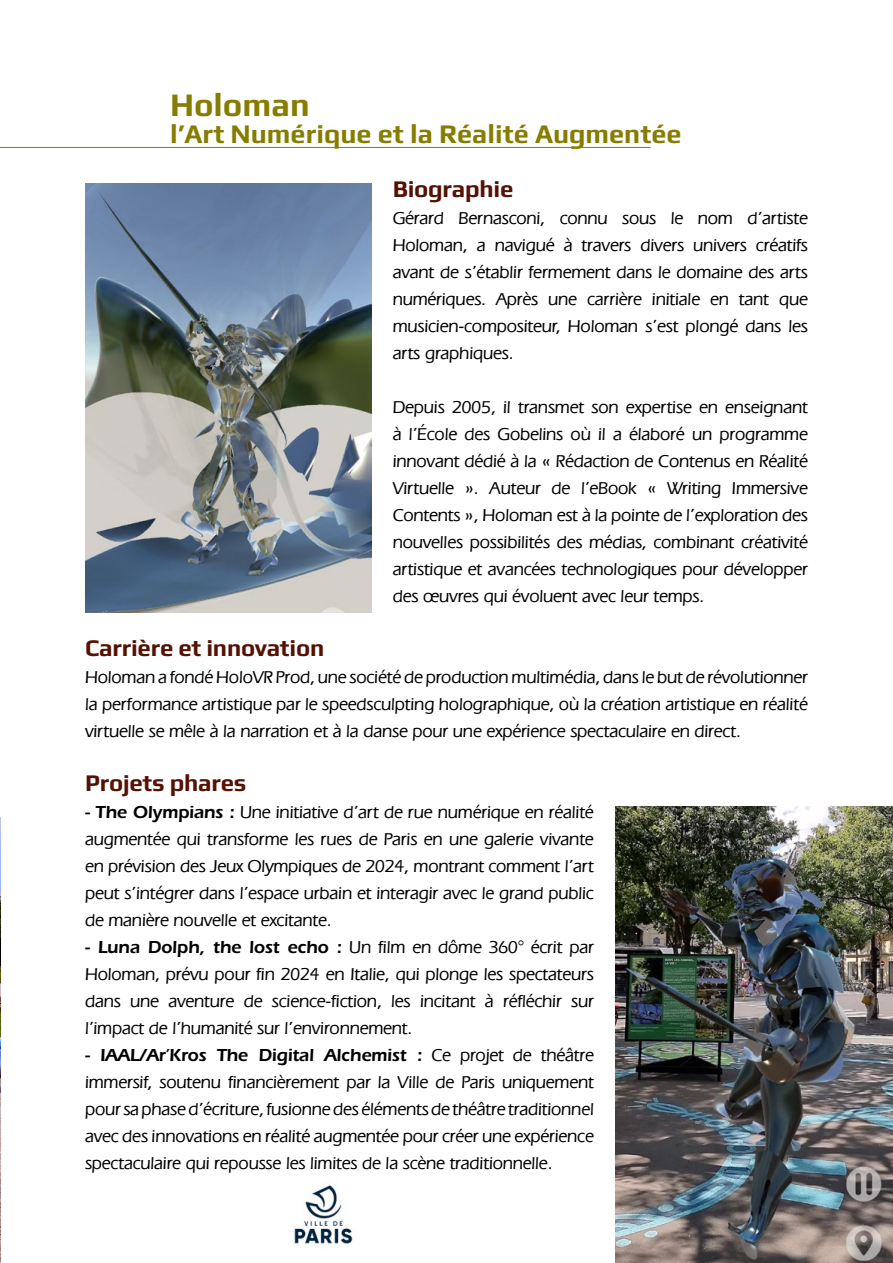
<style>
.page{position:relative;width:893px;height:1263px;background:#fff}
.page>*{position:absolute;margin:0;border:0;box-sizing:border-box;transform-origin:0 0}
.t1{font:700 33px "Play";color:#867d00}
.t2{font:700 27px "Play";color:#867d00}
.t3{font:700 24px "Play";letter-spacing:-.01em;color:#541104}
.t4{font:500 18px/27px "Eras IT Cby BT";letter-spacing:-.01em;color:#000;text-align:justify}
.t5{font:600 18px "Itc Eras";letter-spacing:-.01em;color:#000}
.s1{font-family:"Itc Eras";font-weight:600}
.s2{font-family:"Eras IT Cby BT";font-weight:500}
</style>
<div class="page">
<hr style="left:0;top:147px;width:651px;height:1px;background:#867d00">
<img style="left:615px;top:806px;width:278px;height:457px">
<img style="left:85px;top:183px;width:286px;height:429px">
<img style="left:0;top:817px;width:1px;height:446px">
<img style="left:294px;top:1185px;width:59px;height:59px">
<h1 class="t1" style="left:170px;top:85px;width:141px">Holoman</h1>
<h2 class="t2" style="left:170px;top:118px;width:513px">l’Art Numérique et la Réalité Augmentée</h2>
<h3 class="t3" style="left:393px;top:174px;width:122px">Biographie</h3>
<p class="t4" style="left:393px;top:204px;width:417px">Gérard Bernasconi, connu sous le nom d’artiste Holoman, a navigué à travers divers univers créatifs avant de s’établir fermement dans le domaine des arts numériques. Après une carrière initiale en tant que musicien-compositeur, Holoman s’est plongé dans les arts graphiques.</p>
<p class="t4" style="left:393px;top:393px;width:417px">Depuis 2005, il transmet son expertise en enseignant à l’École des Gobelins où il a élaboré un programme innovant dédié à la « Rédaction de Contenus en Réalité Virtuelle ». Auteur de l’eBook « Writing Immersive Contents », Holoman est à la pointe de l’exploration des nouvelles possibilités des médias, combinant créativité artistique et avancées technologiques pour développer des œuvres qui évoluent avec leur temps.</p>
<h3 class="t3" style="left:85px;top:633px;width:241px">Carrière et innovation</h3>
<p class="t4" style="left:85px;top:663px;width:724px">Holoman a fondé HoloVR Prod, une société de production multimédia, dans le but de révolutionner la performance artistique par le speedsculpting holographique, où la création artistique en réalité virtuelle se mêle à la narration et à la danse pour une expérience spectaculaire en direct.</p>
<h3 class="t3" style="left:85px;top:768px;width:163px">Projets phares</h3>
<p class="t4" style="left:85px;top:798px;width:510px"><span class="s1">- The Olympians :</span> Une initiative d’art de rue numérique en réalité augmentée qui transforme les rues de Paris en une galerie vivante en prévision des Jeux Olympiques de 2024, montrant comment l’art peut s’intégrer dans l’espace urbain et interagir avec le grand public de manière nouvelle et excitante.</p>
<p class="t4" style="left:85px;top:933px;width:510px"><span class="s1">- Luna Dolph, the lost echo :</span> Un film en dôme 360° écrit par Holoman, prévu pour fin 2024 en Italie, qui plonge les spectateurs dans une aventure de science-fiction, les incitant à réfléchir sur l’impact de l’humanité sur l’environnement.</p>
<p class="t5" style="left:85px;top:1044px;width:510px">- IAAL/Ar’Kros The Digital Alchemist : <span class="s2">Ce projet de théâtre</span></p>
<p class="t4" style="left:85px;top:1068px;width:510px">immersif, soutenu financièrement par la Ville de Paris uniquement pour sa phase d’écriture, fusionne des éléments de théâtre traditionnel avec des innovations en réalité augmentée pour créer une expérience spectaculaire qui repousse les limites de la scène traditionnelle.</p>
</div>
